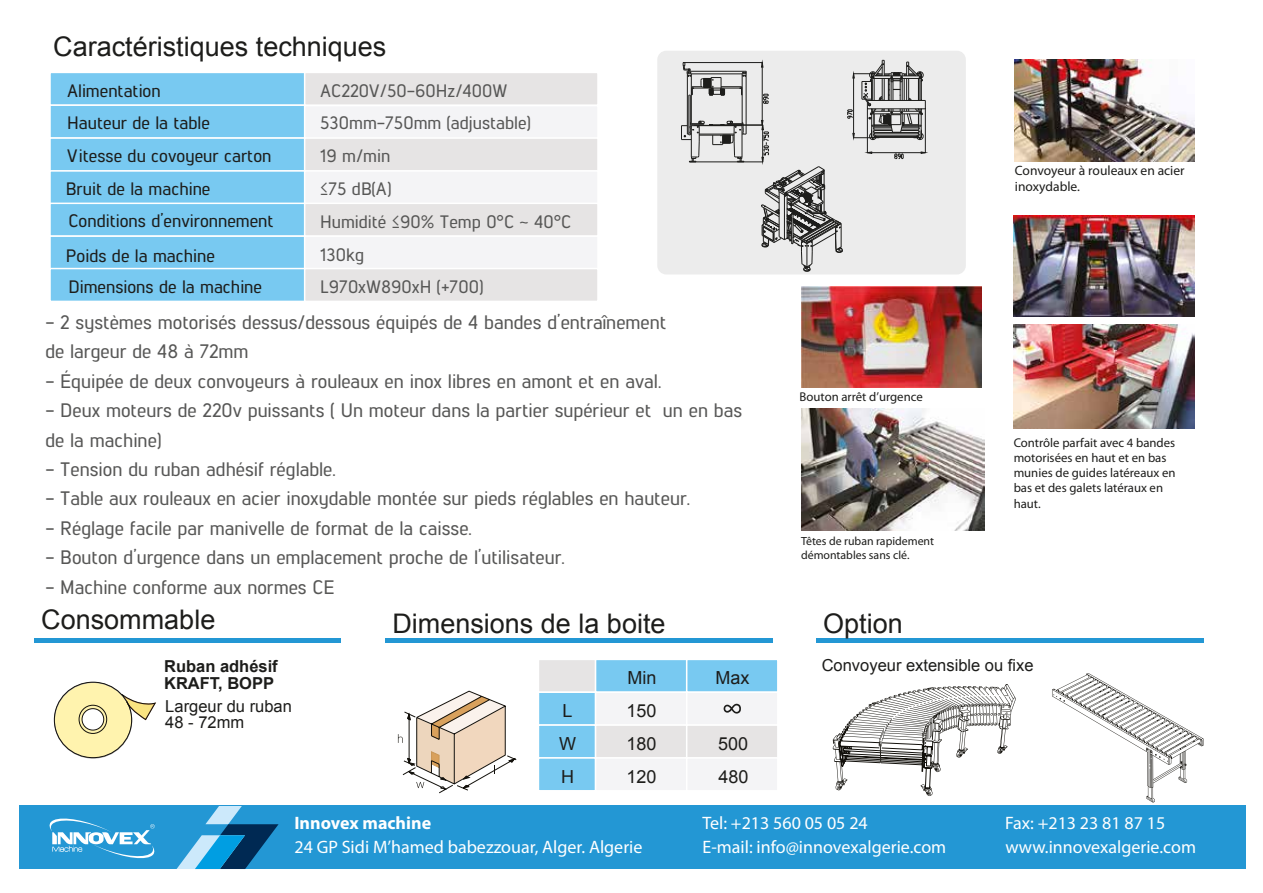
<style>
.page{position:relative;width:1263px;height:893px;background:#fff}
.page>*{position:absolute;margin:0;border:0;box-sizing:border-box;transform-origin:0 0}
.t1{font:27px "Arial";color:#1d1d1b}
.t2{font:500 19.5px/29.4px "Lintel";color:#575756}
.t3{font:500 18px/33.2px "Lintel";color:#1d1d1b}
.t4{font:18px "Myriad Pro";color:#fff}
.t5{font:500 18px/33.5px "Lintel";color:#575756}
.t6{font:18px/32.8px "Arial";color:#1d1d1b}
.t7{font:700 18px "Myriad Pro";color:#fff}
.t8{font:16.5px/16.5px "Arial";color:#1d1d1b}
.t9{font:700 16.5px "Arial";color:#1d1d1b}
.t10{font:13.5px/16.2px "Myriad Pro";color:#1d1d1b}
.t11{font:12.75px/15.3px "Myriad Pro";color:#1d1d1b}
.t12{font:11.85px/14.2px "Myriad Pro";color:#1d1d1b}
</style>
<div class="page">
<div style="left:657px;top:51px;width:309px;height:223px;background:#ececec;border-radius:9px"></div>
<hr style="left:683px;top:62px;width:79px;height:1px;background:#1d1d1b">
<hr style="left:709px;top:125px;width:54px;height:1px;background:#1d1d1b">
<hr style="left:689px;top:162px;width:74px;height:1px;background:#1d1d1b">
<svg style="left:761px;top:60px;width:166px;height:212px"></svg>
<hr style="left:687px;top:74px;width:1px;height:60px;background:#1d1d1b">
<hr style="left:691px;top:74px;width:1px;height:48px;background:#1d1d1b">
<hr style="left:746px;top:74px;width:1px;height:60px;background:#1d1d1b">
<hr style="left:742px;top:74px;width:1px;height:48px;background:#1d1d1b">
<hr style="left:688px;top:95px;width:1px;height:40px;background:#1d1d1b">
<hr style="left:690px;top:95px;width:1px;height:31px;background:#1d1d1b">
<svg style="left:681px;top:121px;width:65px;height:42px"></svg>
<svg style="left:683px;top:62px;width:64px;height:34px"></svg>
<div style="left:538px;top:659px;width:58px;height:34px;background:#e6e4e4;border:2px solid #fff"></div>
<div style="left:538px;top:691px;width:58px;height:35px;background:#78c9f1;border:2px solid #fff"></div>
<div style="left:538px;top:724px;width:58px;height:35px;background:#78c9f1;border:2px solid #fff"></div>
<div style="left:538px;top:757px;width:58px;height:34px;background:#78c9f1;border:2px solid #fff"></div>
<div style="left:595px;top:659px;width:92px;height:34px;background:#78c9f1;border:2px solid #fff"></div>
<div style="left:595px;top:691px;width:92px;height:35px;background:#f4f4f6;border:2px solid #fff"></div>
<div style="left:595px;top:724px;width:92px;height:35px;background:#e6e4e4;border:2px solid #fff"></div>
<div style="left:595px;top:757px;width:92px;height:34px;background:#f4f4f6"></div>
<div style="left:686px;top:659px;width:92px;height:34px;background:#78c9f1;border:2px solid #fff"></div>
<div style="left:686px;top:691px;width:92px;height:35px;background:#f4f4f6;border:2px solid #fff"></div>
<div style="left:686px;top:724px;width:92px;height:35px;background:#e6e4e4;border:2px solid #fff"></div>
<div style="left:686px;top:757px;width:92px;height:34px;background:#f4f4f6"></div>
<svg style="left:724px;top:704px;width:17px;height:10px"></svg>
<div style="left:816px;top:638px;width:388px;height:5px;background:#2397d4"></div>
<div style="left:385px;top:638px;width:388px;height:5px;background:#2397d4"></div>
<div style="left:34px;top:638px;width:306px;height:5px;background:#2397d4"></div>
<svg style="left:54px;top:682px;width:102px;height:76px"></svg>
<svg style="left:398px;top:691px;width:119px;height:102px"></svg>
<img style="left:801px;top:286px;width:180px;height:101px">
<img style="left:801px;top:408px;width:184px;height:123px">
<svg style="left:832px;top:684px;width:184px;height:112px"></svg>
<svg style="left:1052px;top:673px;width:152px;height:129px"></svg>
<img style="left:1013px;top:325px;width:182px;height:104px">
<div style="left:19px;top:806px;width:1226px;height:63px;background:#2397d4"></div>
<svg style="left:49px;top:818px;width:106px;height:41px"></svg>
<svg style="left:177px;top:806px;width:102px;height:63px"></svg>
<img style="left:1014px;top:60px;width:181px;height:101px">
<img style="left:1013px;top:215px;width:182px;height:102px">
<div style="left:49px;top:72px;width:257px;height:34px;background:#78c9f1;border:2px solid #fff"></div>
<div style="left:49px;top:104px;width:257px;height:35px;background:#78c9f1;border:2px solid #fff"></div>
<div style="left:304px;top:72px;width:295px;height:34px;background:#e6e4e4;border:2px solid #fff"></div>
<div style="left:304px;top:105px;width:295px;height:34px;background:#f4f4f6;border:2px solid #fff"></div>
<div style="left:49px;top:137px;width:257px;height:35px;background:#78c9f1;border:2px solid #fff"></div>
<div style="left:49px;top:170px;width:257px;height:35px;background:#78c9f1;border:2px solid #fff"></div>
<div style="left:304px;top:137px;width:295px;height:35px;background:#e6e4e4;border:2px solid #fff"></div>
<div style="left:304px;top:170px;width:295px;height:35px;background:#f4f4f6"></div>
<div style="left:49px;top:203px;width:257px;height:34px;background:#78c9f1;border:2px solid #fff"></div>
<div style="left:49px;top:235px;width:257px;height:35px;background:#78c9f1;border:2px solid #fff"></div>
<div style="left:304px;top:203px;width:295px;height:34px;background:#e6e4e4;border:2px solid #fff"></div>
<div style="left:304px;top:235px;width:295px;height:35px;background:#f4f4f6"></div>
<div style="left:49px;top:268px;width:257px;height:34px;background:#78c9f1;border:2px solid #fff"></div>
<div style="left:304px;top:268px;width:295px;height:34px;background:#e6e4e4;border:2px solid #fff"></div>
<h1 class="t1" style="left:53px;top:29px;width:335px">Caractéristiques techniques</h1>
<p class="t3" style="left:67px;top:73px;width:95px">Alimentation</p>
<p class="t3" style="left:67px;top:105px;width:206px">Hauteur de la table<br>Vitesse du covoyeur carton</p>
<p class="t3" style="left:303px;top:67px;width:95px">Alimentation</p>
<p class="t5" style="left:320px;top:73px;width:189px">AC220V/50-60Hz/400W</p>
<p class="t5" style="left:320px;top:105px;width:212px">530mm-750mm (adjustable)<br>19 m/min</p>
<p class="t3" style="left:66px;top:172px;width:209px;line-height:32px">Bruit de la machine<br>Conditions d’environnement</p>
<p class="t5" style="left:320px;top:171px;width:253px;line-height:33px">≤75 dB(A)<br>Humidité ≤90% Temp 0°C ~ 40°C</p>
<p class="t3" style="left:66px;top:239px;width:198px;line-height:30.5px">Poids de la machine<br>Dimensions de la machine</p>
<p class="t5" style="left:320px;top:238px;width:164px;line-height:31.5px">130kg<br>L970xW890xH (+700)</p>
<p class="t2" style="left:45px;top:306px;width:622px">- 2 systèmes motorisés dessus/dessous équipés de 4 bandes d’entraînement de largeur de 48 à 72mm</p>
<p class="t2" style="left:45px;top:365px;width:617px">- Équipée de deux convoyeurs à rouleaux en inox libres en amont et en aval.</p>
<p class="t2" style="left:45px;top:394px;width:698px">- Deux moteurs de 220v puissants ( Un moteur dans la partier supérieur et un en bas de la machine)</p>
<p class="t2" style="left:45px;top:453px;width:292px">- Tension du ruban adhésif réglable.</p>
<p class="t2" style="left:45px;top:483px;width:646px">- Table aux rouleaux en acier inoxydable montée sur pieds réglables en hauteur.</p>
<p class="t2" style="left:45px;top:512px;width:428px">- Réglage facile par manivelle de format de la caisse.</p>
<p class="t2" style="left:45px;top:541px;width:521px">- Bouton d’urgence dans un emplacement proche de l’utilisateur.</p>
<p class="t2" style="left:45px;top:571px;width:291px">- Machine conforme aux normes CE</p>
<p class="t11" style="left:799px;top:389px;width:125px">Bouton arrêt d’urgence</p>
<p class="t12" style="left:801px;top:534px;width:134px">Têtes de ruban rapidement démontables sans clé.</p>
<p class="t10" style="left:1015px;top:163px;width:171px">Convoyeur à rouleaux en acier inoxydable.</p>
<p class="t11" style="left:1014px;top:435px;width:163px">Contrôle parfait avec 4 bandes motorisées en haut et en bas munies de guides latéreaux en bas et des galets latéraux en haut.</p>
<h1 class="t1" style="left:41px;top:602px;width:176px">Consommable</h1>
<h1 class="t1" style="left:392px;top:605px;width:275px">Dimensions de la boite</h1>
<h1 class="t1" style="left:823px;top:605px;width:81px">Option</h1>
<p class="t9" style="left:164px;top:656px;width:115px">Ruban adhésif</p>
<p class="t8" style="left:822px;top:657px;width:213px">Convoyeur extensible ou fixe</p>
<p class="t9" style="left:164px;top:672px;width:112px">KRAFT, BOPP</p>
<p class="t8" style="left:165px;top:698px;width:128px">Largeur du ruban<br>48 - 72mm</p>
<p class="t6" style="left:627px;top:662px;width:30px">Min</p>
<p class="t6" style="left:715px;top:661px;width:36px">Max</p>
<p class="t6" style="left:559px;top:694px;width:18px">L<br>W<br>H</p>
<p class="t6" style="left:626px;top:694px;width:32px">150<br>180</p>
<p class="t6" style="left:718px;top:727px;width:32px">500</p>
<p class="t6" style="left:626px;top:760px;width:32px">120</p>
<p class="t6" style="left:718px;top:760px;width:32px">480</p>
<p class="t7" style="left:294px;top:813px;width:138px">Innovex machine</p>
<p class="t4" style="left:294px;top:837px;width:350px">24 GP Sidi M’hamed babezzouar, Alger. Algerie</p>
<p class="t4" style="left:702px;top:813px;width:167px">Tel: +213 560 05 05 24</p>
<p class="t4" style="left:1005px;top:813px;width:162px">Fax: +213 23 81 87 15</p>
<p class="t4" style="left:702px;top:837px;width:245px">E-mail: info@innovexalgerie.com</p>
<p class="t4" style="left:1005px;top:837px;width:192px">www.innovexalgerie.com</p>
</div>
